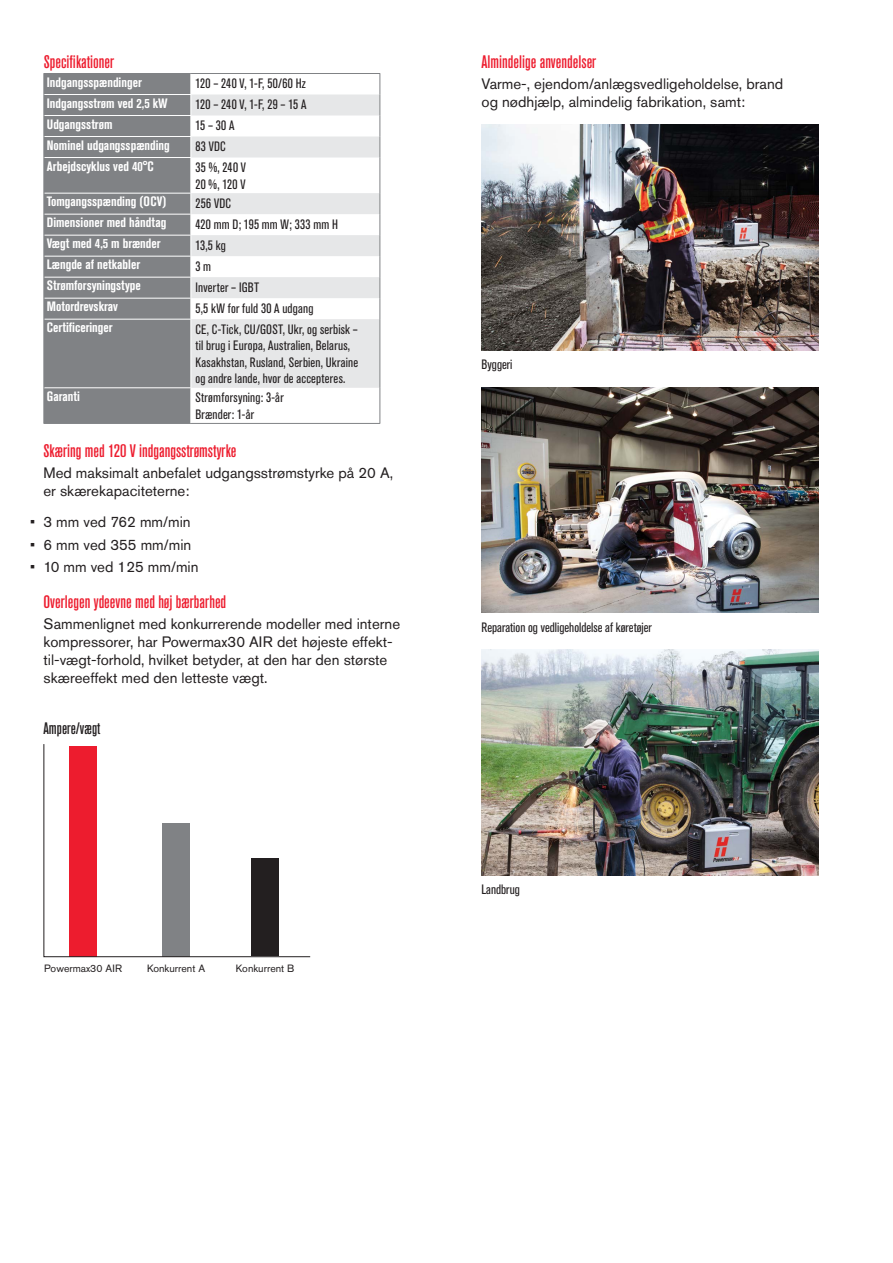
<style>
.page{position:relative;width:893px;height:1263px;background:#fff}
.page>*{position:absolute;margin:0;border:0;box-sizing:border-box;transform-origin:0 0}
.t1{font:500 condensed 18px "Akzidenz Grotesk Pro";color:#ed1c2e}
.t2{font:500 condensed 16.5px "Akzidenz Grotesk Pro";color:#231f20}
.t3{font:15px/18px "Akzidenz Grotesk Pro";color:#231f20}
.t4{font:condensed 13.5px/16.5px "Akzidenz Grotesk Pro";letter-spacing:.015em;color:#231f20}
.t5{font:700 condensed 13.5px "Akzidenz Grotesk Pro";color:#fff}
.t6{font:10.5px "Akzidenz Grotesk Pro";color:#231f20}
</style>
<div class="page">
<img style="left:482px;top:124px;width:336px;height:226px">
<img style="left:482px;top:387px;width:336px;height:226px">
<img style="left:482px;top:650px;width:336px;height:225px">
<div style="left:45px;top:74px;width:145px;height:349px;background:#808285"></div>
<svg style="left:191px;top:94px;width:189px;height:294px;fill:#e6e7e8"></svg>
<hr style="left:191px;top:73px;width:189px;height:1px;background:#808285">
<hr style="left:380px;top:388px;width:1px;height:35px;background:#808285">
<hr style="left:191px;top:423px;width:189px;height:1px;background:#808285">
<hr style="left:44px;top:73px;width:147px;height:1px;background:#808285">
<hr style="left:44px;top:388px;width:1px;height:35px;background:#808285">
<hr style="left:44px;top:423px;width:147px;height:1px;background:#808285">
<svg style="left:380px;top:74px;width:1px;height:84px"></svg>
<hr style="left:380px;top:158px;width:1px;height:35px;background:#808285">
<svg style="left:380px;top:193px;width:1px;height:126px"></svg>
<hr style="left:380px;top:319px;width:1px;height:69px;background:#808285">
<hr style="left:44px;top:94px;width:147px;height:1px;background:#fff">
<hr style="left:44px;top:115px;width:147px;height:1px;background:#fff">
<hr style="left:44px;top:136px;width:147px;height:1px;background:#fff">
<svg style="left:190px;top:74px;width:1px;height:83px"></svg>
<hr style="left:44px;top:157px;width:147px;height:1px;background:#fff">
<hr style="left:44px;top:193px;width:147px;height:1px;background:#fff">
<hr style="left:44px;top:214px;width:147px;height:1px;background:#fff">
<hr style="left:44px;top:235px;width:147px;height:1px;background:#fff">
<hr style="left:44px;top:256px;width:147px;height:1px;background:#fff">
<hr style="left:44px;top:277px;width:147px;height:1px;background:#fff">
<hr style="left:44px;top:298px;width:147px;height:1px;background:#fff">
<svg style="left:190px;top:194px;width:1px;height:125px"></svg>
<hr style="left:44px;top:319px;width:147px;height:1px;background:#fff">
<hr style="left:44px;top:387px;width:147px;height:1px;background:#fff">
<svg style="left:44px;top:74px;width:1px;height:84px"></svg>
<hr style="left:44px;top:158px;width:1px;height:35px;background:#808285">
<svg style="left:44px;top:193px;width:1px;height:126px"></svg>
<hr style="left:44px;top:319px;width:1px;height:69px;background:#808285">
<svg style="left:43px;top:744px;width:268px;height:213px"></svg>
<p class="t1" style="left:44px;top:50px;width:72px">Specifikationer</p>
<p class="t5" style="left:47px;top:73px;width:97px">Indgangsspændinger</p>
<p class="t4" style="left:195px;top:75px;width:112px">120 – 240 V, 1-F, 50/60 Hz</p>
<p class="t5" style="left:47px;top:94px;width:122px">Indgangsstrøm ved 2,5 kW</p>
<p class="t4" style="left:195px;top:96px;width:112px">120 – 240 V, 1-F, 29 – 15 A</p>
<p class="t5" style="left:47px;top:115px;width:67px">Udgangsstrøm</p>
<p class="t4" style="left:195px;top:117px;width:41px">15 – 30 A</p>
<p class="t5" style="left:47px;top:136px;width:124px">Nominel udgangsspænding</p>
<p class="t4" style="left:195px;top:138px;width:32px">83 VDC</p>
<p class="t5" style="left:47px;top:157px;width:108px">Arbejdscyklus ved 40°C</p>
<p class="t4" style="left:195px;top:159px;width:52px">35 %, 240 V<br>20 %, 120 V</p>
<p class="t5" style="left:47px;top:193px;width:121px">Tomgangsspænding (OCV)</p>
<p class="t4" style="left:195px;top:194px;width:37px">256 VDC</p>
<p class="t5" style="left:47px;top:214px;width:121px">Dimensioner med håndtag</p>
<p class="t4" style="left:195px;top:215px;width:144px">420 mm D; 195 mm W; 333 mm H</p>
<p class="t5" style="left:47px;top:235px;width:115px">Vægt med 4,5 m brænder</p>
<p class="t4" style="left:195px;top:236px;width:32px">13,5 kg</p>
<p class="t5" style="left:47px;top:256px;width:95px">Længde af netkabler</p>
<p class="t4" style="left:195px;top:257px;width:17px">3 m</p>
<p class="t5" style="left:47px;top:277px;width:95px">Strømforsyningstype</p>
<p class="t4" style="left:195px;top:278px;width:65px">Inverter – IGBT</p>
<p class="t5" style="left:47px;top:298px;width:72px">Motordrevskrav</p>
<p class="t4" style="left:195px;top:299px;width:120px">5,5 kW for fuld 30 A udgang</p>
<p class="t5" style="left:47px;top:319px;width:67px">Certificeringer</p>
<p class="t4" style="left:195px;top:320px;width:164px">CE, C-Tick, CU/GOST, Ukr, og serbisk – til brug i Europa, Australien, Belarus, Kasakhstan, Rusland, Serbien, Ukraine og andre lande, hvor de accepteres.</p>
<p class="t5" style="left:47px;top:387px;width:34px">Garanti</p>
<p class="t4" style="left:195px;top:389px;width:90px">Strømforsyning: 3-år<br>Brænder: 1-år</p>
<p class="t1" style="left:44px;top:439px;width:195px">Skæring med 120 V indgangsstrømstyrke</p>
<p class="t3" style="left:44px;top:463px;width:351px">Med maksimalt anbefalet udgangsstrømstyrke på 20 A, er skærekapaciteterne:</p>
<p class="t3" style="left:30px;top:513px;width:162px">• 3 mm ved 762 mm/min</p>
<p class="t3" style="left:30px;top:535px;width:163px">• 6 mm ved 355 mm/min</p>
<p class="t3" style="left:30px;top:558px;width:170px">• 10 mm ved 125 mm/min</p>
<p class="t1" style="left:44px;top:590px;width:184px">Overlegen ydeevne med høj bærbarhed</p>
<p class="t3" style="left:44px;top:615px;width:358px">Sammenlignet med konkurrerende modeller med interne kompressorer, har Powermax30 AIR det højeste effekt&shy;til-vægt-forhold, hvilket betyder, at den har den største skæreeffekt med den letteste vægt.</p>
<p class="t2" style="left:44px;top:718px;width:58px">Ampere/vægt</p>
<p class="t6" style="left:44px;top:961px;width:79px">Powermax30 AIR</p>
<p class="t6" style="left:147px;top:961px;width:60px">Konkurrent A</p>
<p class="t6" style="left:236px;top:961px;width:60px">Konkurrent B</p>
<p class="t1" style="left:482px;top:50px;width:116px">Almindelige anvendelser</p>
<p class="t3" style="left:482px;top:74px;width:303px">Varme-, ejendom/anlægsvedligeholdelse, brand og nødhjælp, almindelig fabrikation, samt:</p>
<p class="t4" style="left:482px;top:356px;width:32px">Byggeri</p>
<p class="t4" style="left:482px;top:618px;width:172px">Reparation og vedligeholdelse af køretøjer</p>
<p class="t4" style="left:482px;top:881px;width:40px">Landbrug</p>
</div>
